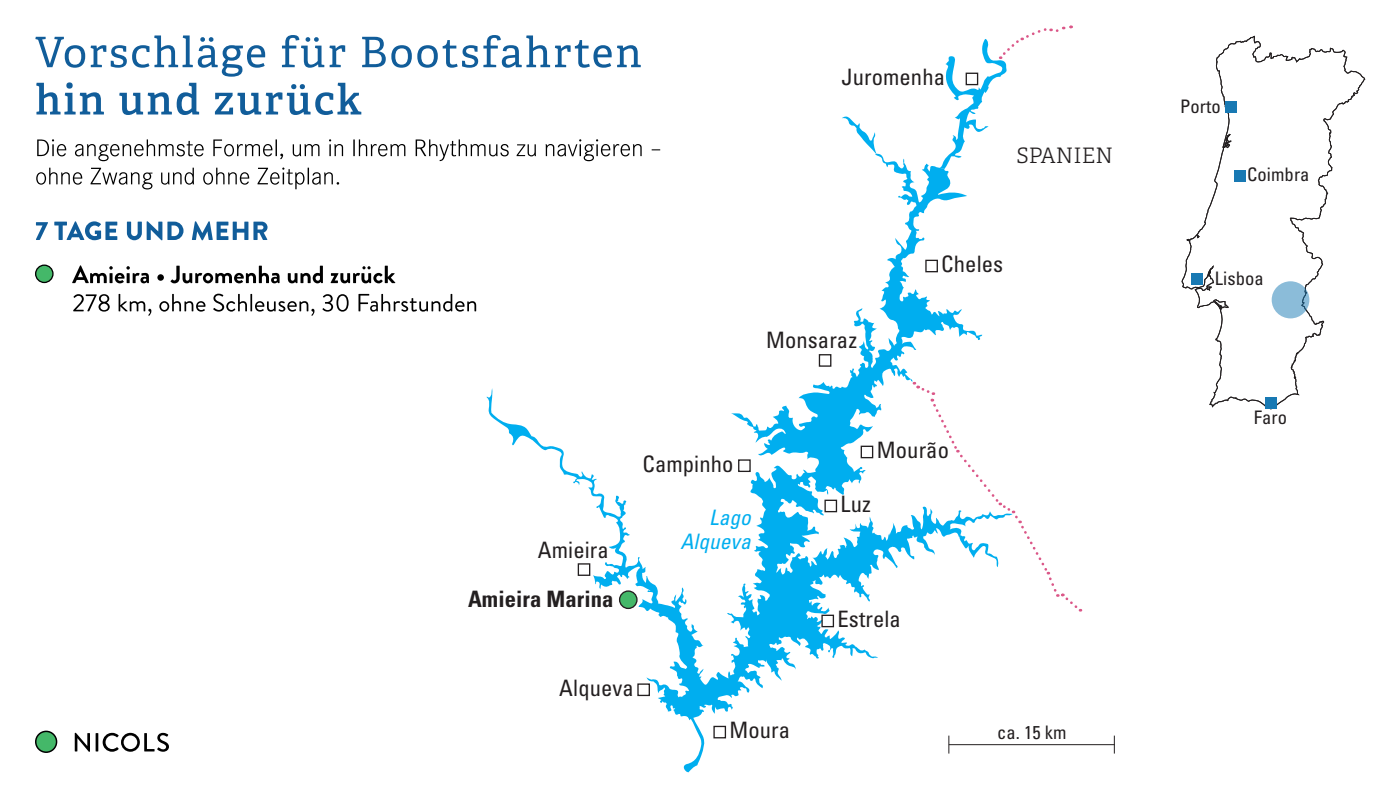
<style>
.page{position:relative;width:1400px;height:788px;background:#fff}
.page>*{position:absolute;margin:0;border:0;box-sizing:border-box;transform-origin:0 0}
.t1{font:condensed 22.57px "Univers";letter-spacing:.005em;color:#231f20}
.t2{font:700 condensed 22.57px "Univers";letter-spacing:.005em;color:#231f20}
.t3{font:italic condensed 21.35px/24px "Univers";letter-spacing:.005em;color:#00aeef;text-align:right}
.t4{font:300 21.35px "Adelle";letter-spacing:.005em;color:#231f20}
.t5{font:condensed 18.55px "Univers";letter-spacing:.005em;color:#231f20}
</style>
<div class="page">
<svg style="left:948px;top:735px;width:1px;height:18px"></svg>
<svg style="left:1114px;top:735px;width:1px;height:18px"></svg>
<hr style="left:949px;top:744px;width:166px;height:1px;background:#231f20">
<svg style="left:683px;top:720px;width:22px;height:52px"></svg>
<svg style="left:486px;top:116px;width:497px;height:604px"></svg>
<svg style="left:912px;top:381px;width:170px;height:231px"></svg>
<svg style="left:939px;top:25px;width:134px;height:144px"></svg>
<div style="left:925px;top:260px;width:13px;height:12px;border:1px solid #231f20"></div>
<div style="left:738px;top:459px;width:13px;height:13px;border:1px solid #231f20"></div>
<div style="left:861px;top:445px;width:12px;height:13px;border:1px solid #231f20"></div>
<div style="left:824px;top:499px;width:13px;height:13px;border:1px solid #231f20"></div>
<div style="left:821px;top:614px;width:13px;height:13px;border:1px solid #231f20"></div>
<div style="left:819px;top:354px;width:12px;height:13px;border:1px solid #231f20"></div>
<div style="left:637px;top:683px;width:13px;height:13px;border:1px solid #231f20"></div>
<div style="left:713px;top:725px;width:13px;height:13px;border:1px solid #231f20"></div>
<div style="left:578px;top:563px;width:12px;height:13px;border:1px solid #231f20"></div>
<div style="left:966px;top:73px;width:12px;height:12px;border:1px solid #231f20"></div>
<div style="left:620px;top:591px;width:17px;height:17px;background:#44b869;border-radius:50%"></div>
<div style="left:619px;top:590px;width:19px;height:19px;border:1px solid #231f20;border-radius:50%"></div>
<svg style="left:1181px;top:36px;width:185px;height:373px"></svg>
<div style="left:1265px;top:397px;width:11px;height:12px;background:#1879b3"></div>
<div style="left:1192px;top:273px;width:11px;height:12px;background:#1879b3"></div>
<div style="left:1234px;top:170px;width:12px;height:11px;background:#1879b3"></div>
<svg style="left:1272px;top:281px;width:37px;height:37px"></svg>
<div style="left:1225px;top:102px;width:11px;height:11px;background:#1879b3"></div>
<svg style="left:75px;top:732px;width:94px;height:19px"></svg>
<div style="left:36px;top:731px;width:21px;height:21px;background:#44b869;border-radius:50%"></div>
<div style="left:35px;top:730px;width:22px;height:23px;border:1px solid #000;border-radius:50%"></div>
<svg style="left:36px;top:167px;width:303px;height:22px"></svg>
<svg style="left:37px;top:139px;width:623px;height:22px"></svg>
<svg style="left:35px;top:35px;width:606px;height:80px"></svg>
<svg style="left:73px;top:293px;width:403px;height:23px"></svg>
<svg style="left:72px;top:265px;width:323px;height:18px"></svg>
<svg style="left:36px;top:221px;width:232px;height:19px"></svg>
<div style="left:36px;top:265px;width:17px;height:17px;background:#44b869;border-radius:50%"></div>
<div style="left:35px;top:264px;width:19px;height:19px;border:1px solid #000;border-radius:50%"></div>
<p class="t1" style="left:841px;top:63px;width:105px">Juromenha</p>
<p class="t4" style="left:1016px;top:143px;width:98px">SPANIEN</p>
<p class="t1" style="left:766px;top:326px;width:93px">Monsaraz</p>
<p class="t1" style="left:941px;top:250px;width:63px">Cheles</p>
<p class="t1" style="left:538px;top:535px;width:72px">Amieira</p>
<p class="t2" style="left:468px;top:584px;width:147px">Amieira Marina</p>
<p class="t1" style="left:642px;top:449px;width:93px">Campinho</p>
<p class="t3" style="left:681px;top:505px;width:72px">Lago<br>Alqueva</p>
<p class="t1" style="left:559px;top:673px;width:76px">Alqueva</p>
<p class="t1" style="left:730px;top:716px;width:62px">Moura</p>
<p class="t1" style="left:877px;top:436px;width:74px">Mourão</p>
<p class="t1" style="left:841px;top:490px;width:32px">Luz</p>
<p class="t1" style="left:838px;top:605px;width:65px">Estrela</p>
<p class="t5" style="left:997px;top:720px;width:71px">ca. 15 km</p>
<p class="t5" style="left:1180px;top:94px;width:42px">Porto</p>
<p class="t5" style="left:1247px;top:163px;width:64px">Coimbra</p>
<p class="t5" style="left:1215px;top:266px;width:51px">Lisboa</p>
<p class="t5" style="left:1254px;top:405px;width:35px">Faro</p>
</div>
